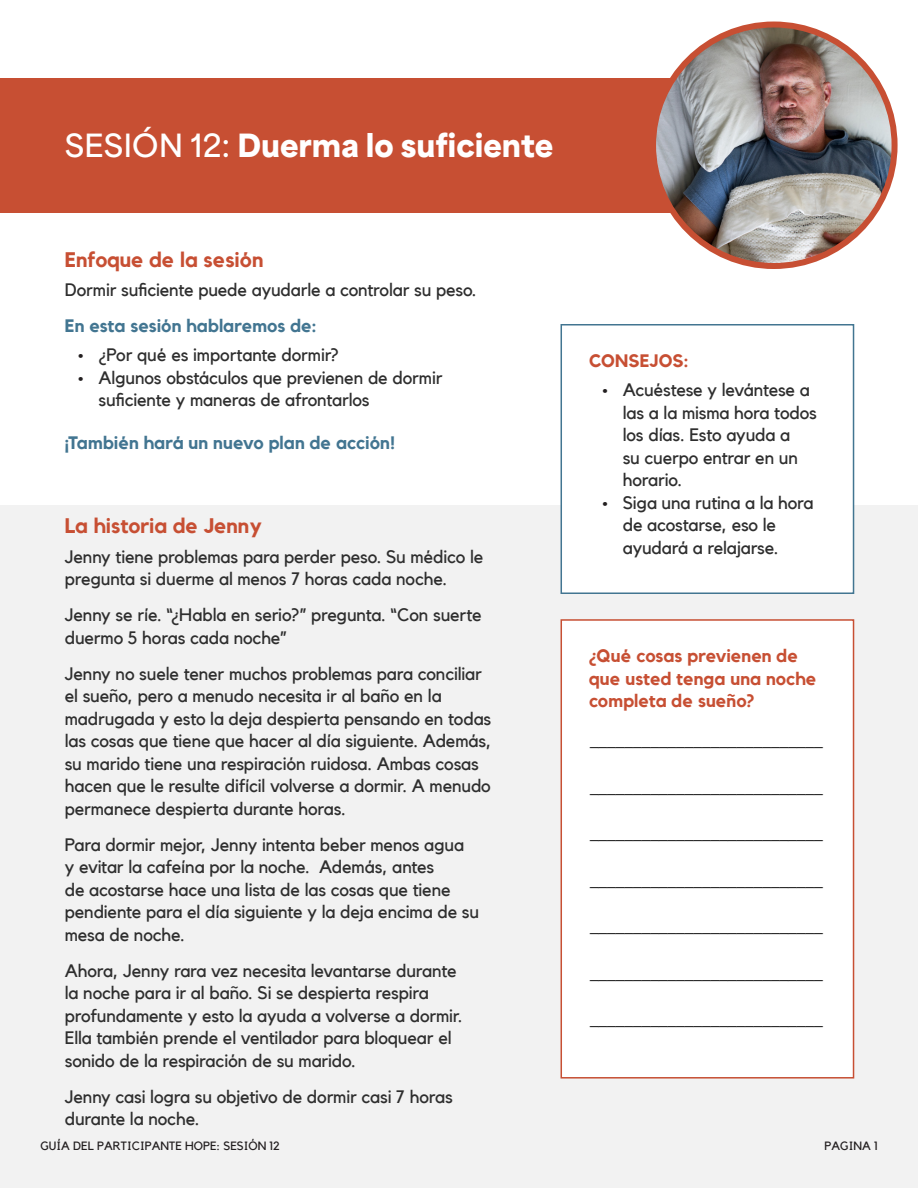
<style>
.page{position:relative;width:918px;height:1188px;background:#fff}
.page>*{position:absolute;margin:0;border:0;box-sizing:border-box;transform-origin:0 0}
.t1{font:900 30px "Area Normal";color:#fff}
.red_14_Header_Spacing{font:700 21px "Kollektif";color:#c74f33}
.body_spacing{font:18px/22.5px "Kollektif";letter-spacing:-.01em;color:#2e2e2e}
.red_14_Header_Spacing-2{font:700 18px/22.5px "Kollektif";letter-spacing:.005em;color:#c74f33}
.red_14_Header_Spacing-3{font:700 18px "Kollektif";letter-spacing:.005em;color:#427591}
.line_before_list{font:700 18px "Kollektif";color:#427591}
.t2{font:12px "Kollektif";color:#231f20}
.s1{font-weight:600}
.s2{color:#231f20}
</style>
<div class="page">
<div style="left:0;top:506px;width:918px;height:682px;background:#f2f2f2"></div>
<div style="left:0;top:78px;width:688px;height:135px;background:#c74f33"></div>
<img style="left:653px;top:25px;width:242px;height:241px;border-radius:121px">
<div style="left:650px;top:22px;width:248px;height:247px;border:6px solid #c74f33;border-radius:50%"></div>
<div style="left:561px;top:325px;width:293px;height:268px;background:#fff"></div>
<div style="left:561px;top:324px;width:293px;height:270px;border:2px solid #427591"></div>
<div style="left:561px;top:620px;width:293px;height:458px;background:#fff"></div>
<div style="left:561px;top:619px;width:293px;height:460px;border:2px solid #c74f33"></div>
<p class="t1" style="left:65px;top:118px;width:490px"><span class="s1">SESIÓN 12:</span> Duerma lo suficiente</p>
<p class="red_14_Header_Spacing" style="left:65px;top:247px;width:200px">Enfoque de la sesión</p>
<p class="body_spacing" style="left:65px;top:279px;width:413px">Dormir suficiente puede ayudarle a controlar su peso.</p>
<p class="line_before_list" style="left:65px;top:315px;width:253px">En esta sesión hablaremos de:</p>
<p class="body_spacing" style="left:78px;top:344px;width:262px"><span class="s2">•</span> ¿Por qué es importante dormir?</p>
<p class="body_spacing" style="left:99px;top:366px;width:345px;text-indent:-20px"><span class="s2">•</span> Algunos obstáculos que previenen de dormir suficiente y maneras de afrontarlos</p>
<p class="red_14_Header_Spacing-3" style="left:65px;top:432px;width:332px">¡También hará un nuevo plan de acción!</p>
<p class="red_14_Header_Spacing" style="left:65px;top:514px;width:198px">La historia de Jenny</p>
<p class="body_spacing" style="left:65px;top:545px;width:420px">Jenny tiene problemas para perder peso. Su médico le pregunta si duerme al menos 7 horas cada noche.</p>
<p class="body_spacing" style="left:65px;top:604px;width:418px">Jenny se ríe. “¿Habla en serio?” pregunta. “Con suerte duermo 5 horas cada noche”</p>
<p class="body_spacing" style="left:65px;top:662px;width:428px">Jenny no suele tener muchos problemas para conciliar el sueño, pero a menudo necesita ir al baño en la madrugada y esto la deja despierta pensando en todas las cosas que tiene que hacer al día siguiente. Además, su marido tiene una respiración ruidosa. Ambas cosas hacen que le resulte difícil volverse a dormir. A menudo permanece despierta durante horas.</p>
<p class="body_spacing" style="left:65px;top:833px;width:416px">Para dormir mejor, Jenny intenta beber menos agua<br>y evitar la cafeína por la noche. Además, antes<br>de acostarse hace una lista de las cosas que tiene pendiente para el día siguiente y la deja encima de su mesa de noche.</p>
<p class="body_spacing" style="left:65px;top:959px;width:399px">Ahora, Jenny rara vez necesita levantarse durante la noche para ir al baño. Si se despierta respira profundamente y esto la ayuda a volverse a dormir.<br>Ella también prende el ventilador para bloquear el sonido de la respiración de su marido.</p>
<p class="body_spacing" style="left:65px;top:1085px;width:390px">Jenny casi logra su objetivo de dormir casi 7 horas durante la noche.</p>
<p class="red_14_Header_Spacing-2" style="left:589px;top:349px;width:101px">CONSEJOS:</p>
<p class="body_spacing" style="left:623px;top:379px;width:196px;text-indent:-20px"><span class="s2">•</span> Acuéstese y levántese a las a la misma hora todos los días. Esto ayuda a<br>su cuerpo entrar en un horario.</p>
<p class="body_spacing" style="left:623px;top:491px;width:192px;text-indent:-20px"><span class="s2">•</span> Siga una rutina a la hora de acostarse, eso le ayudará a relajarse.</p>
<p class="red_14_Header_Spacing-2" style="left:589px;top:645px;width:229px">¿Qué cosas previenen de que usted tenga una noche completa de sueño?</p>
<p class="body_spacing" style="left:589px;top:730px;width:236px">___________________________</p>
<p class="body_spacing" style="left:589px;top:776px;width:236px">___________________________</p>
<p class="body_spacing" style="left:589px;top:823px;width:236px">___________________________</p>
<p class="body_spacing" style="left:589px;top:869px;width:236px">___________________________</p>
<p class="body_spacing" style="left:589px;top:916px;width:236px">___________________________</p>
<p class="body_spacing" style="left:589px;top:962px;width:236px">___________________________</p>
<p class="body_spacing" style="left:589px;top:1009px;width:236px">___________________________</p>
<p class="t2" style="left:40px;top:1139px;width:241px">GUÍA DEL PARTICIPANTE HOPE: SESIÓN 12</p>
<p class="t2" style="left:824px;top:1139px;width:55px">PAGINA 1</p>
</div>
